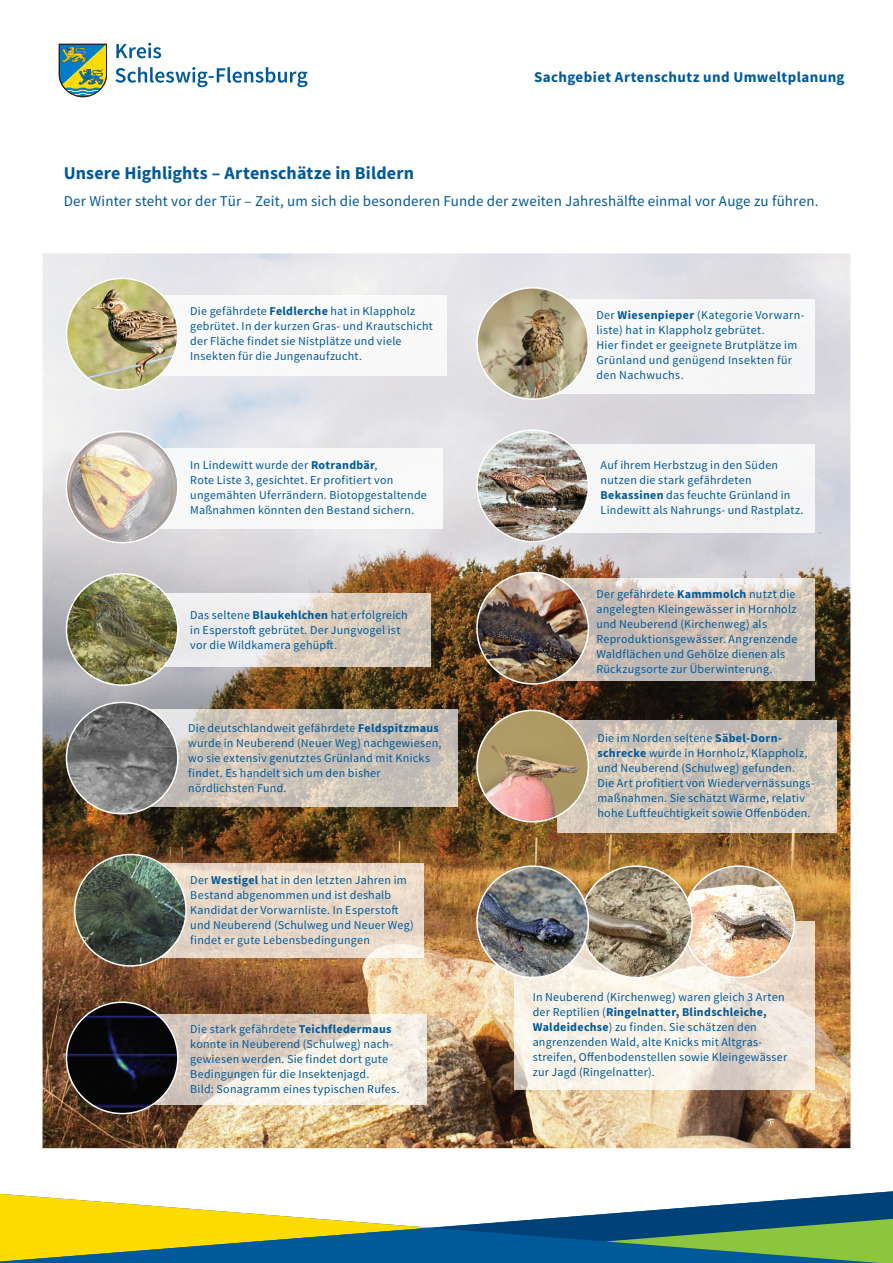
<style>
.page{position:relative;width:893px;height:1263px;background:#fff}
.page>*{position:absolute;margin:0;border:0;box-sizing:border-box;transform-origin:0 0}
.t1{font:700 18px "Source Sans Pro";letter-spacing:.01em;color:#005999}
.t2{font:15px "Source Sans Pro";letter-spacing:.01em;color:#005999}
.t3{font:700 15px "Source Sans Pro";letter-spacing:.025em;color:#005999}
.t4{font:12px/15px "Source Sans Pro";letter-spacing:.02em;color:#005999}
.s1{font-weight:700}
</style>
<div class="page">
<img style="left:43px;top:253px;width:807px;height:895px">
<svg style="left:0;top:1191px;width:893px;height:72px"></svg>
<img style="left:161px;top:449px;width:281px;height:79px">
<div style="left:559px;top:300px;width:255px;height:93px;background:#f6f6f7"></div>
<div style="left:564px;top:445px;width:250px;height:88px;background:#f6f6f7"></div>
<img style="left:557px;top:720px;width:279px;height:113px">
<img style="left:554px;top:579px;width:260px;height:101px">
<img style="left:514px;top:922px;width:300px;height:167px">
<img style="left:165px;top:593px;width:265px;height:73px">
<img style="left:161px;top:296px;width:285px;height:79px">
<img style="left:150px;top:710px;width:308px;height:97px">
<img style="left:66px;top:431px;width:112px;height:112px;border-radius:56px">
<div style="left:66px;top:431px;width:113px;height:112px;border:2px solid #fff;border-radius:50%"></div>
<img style="left:66px;top:574px;width:112px;height:111px;border-radius:56px">
<div style="left:66px;top:573px;width:113px;height:113px;border:2px solid #fff;border-radius:50%"></div>
<img style="left:66px;top:278px;width:112px;height:112px;border-radius:56px">
<div style="left:66px;top:278px;width:113px;height:112px;border:2px solid #fff;border-radius:50%"></div>
<img style="left:66px;top:702px;width:112px;height:112px;border-radius:56px">
<div style="left:66px;top:702px;width:113px;height:112px;border:2px solid #fff;border-radius:50%"></div>
<img style="left:477px;top:288px;width:111px;height:111px;border-radius:56px">
<div style="left:476px;top:287px;width:113px;height:113px;border:2px solid #fff;border-radius:50%"></div>
<img style="left:477px;top:430px;width:111px;height:112px;border-radius:56px">
<div style="left:476px;top:429px;width:113px;height:113px;border:2px solid #fff;border-radius:50%"></div>
<img style="left:477px;top:572px;width:111px;height:112px;border-radius:56px">
<div style="left:476px;top:572px;width:113px;height:113px;border:2px solid #fff;border-radius:50%"></div>
<img style="left:477px;top:710px;width:111px;height:112px;border-radius:56px">
<div style="left:476px;top:710px;width:113px;height:112px;border:2px solid #fff;border-radius:50%"></div>
<img style="left:162px;top:863px;width:261px;height:94px">
<img style="left:154px;top:1014px;width:272px;height:90px">
<img style="left:75px;top:854px;width:111px;height:112px;border-radius:56px">
<div style="left:74px;top:854px;width:113px;height:113px;border:2px solid #fff;border-radius:50%"></div>
<img style="left:66px;top:1002px;width:112px;height:111px;border-radius:56px">
<div style="left:66px;top:1001px;width:113px;height:113px;border:2px solid #fff;border-radius:50%"></div>
<svg style="left:59px;top:44px;width:48px;height:53px;background:#7da16d"></svg>
<svg style="left:115px;top:67px;width:193px;height:20px"></svg>
<svg style="left:116px;top:43px;width:45px;height:15px"></svg>
<img style="left:683px;top:866px;width:111px;height:111px;border-radius:56px">
<img style="left:581px;top:866px;width:111px;height:111px;border-radius:56px">
<img style="left:477px;top:866px;width:111px;height:111px;border-radius:56px">
<div style="left:476px;top:865px;width:113px;height:113px;border:2px solid #fff;border-radius:50%"></div>
<p class="t3" style="left:534px;top:67px;width:312px">Sachgebiet Artenschutz und Umweltplanung</p>
<h1 class="t1" style="left:64px;top:161px;width:352px">Unsere Highlights – Artenschätze in Bildern</h1>
<p class="t2" style="left:64px;top:191px;width:756px">Der Winter steht vor der Tür – Zeit, um sich die besonderen Funde der zweiten Jahreshälfte einmal vor Auge zu führen.</p>
<p class="t4" style="left:190px;top:304px;width:244px">Die gefährdete <span class="s1">Feldlerche</span> hat in Klappholz gebrütet. In der kurzen Gras- und Krautschicht der Fläche findet sie Nistplätze und viele Insekten für die Jungenaufzucht.</p>
<p class="t4" style="left:190px;top:458px;width:238px">In Lindewitt wurde der <span class="s1">Rotrandbär</span>,<br>Rote Liste 3, gesichtet. Er profitiert von ungemähten Uferrändern. Biotopgestaltende Maßnahmen könnten den Bestand sichern.</p>
<p class="t4" style="left:190px;top:608px;width:219px">Das seltene <span class="s1">Blaukehlchen</span> hat erfolgreich in Esperstoft gebrütet. Der Jungvogel ist vor die Wildkamera gehüpft.</p>
<p class="t4" style="left:188px;top:720px;width:255px">Die deutschlandweit gefährdete <span class="s1">Feldspitzmaus </span>wurde in Neuberend (Neuer Weg) nachgewiesen, wo sie extensiv genutztes Grünland mit Knicks findet. Es handelt sich um den bisher nördlichsten Fund.</p>
<p class="t4" style="left:190px;top:872px;width:225px">Der <span class="s1">Westigel</span> hat in den letzten Jahren im Bestand abgenommen und ist deshalb Kandidat der Vorwarnliste. In Esperstoft und Neuberend (Schulweg und Neuer Weg) findet er gute Lebensbedingungen</p>
<p class="t4" style="left:190px;top:1021px;width:211px">Die stark gefährdete <span class="s1">Teichfledermaus </span>konnte in Neuberend (Schulweg) nach&shy;gewiesen werden. Sie findet dort gute Bedingungen für die Insektenjagd.<br>Bild: Sonagramm eines typischen Rufes.</p>
<p class="t4" style="left:596px;top:308px;width:210px">Der <span class="s1">Wiesenpieper</span> (Kategorie Vorwarn&shy;liste) hat in Klappholz gebrütet.<br>Hier findet er geeignete Brutplätze im<br>Grünland und genügend Insekten für den Nachwuchs.</p>
<p class="t4" style="left:601px;top:458px;width:204px">Auf ihrem Herbstzug in den Süden nutzen die stark gefährdeten <span class="s1">Bekassinen</span> das feuchte Grünland in Lindewitt als Nahrungs- und Rastplatz.</p>
<p class="t4" style="left:596px;top:586px;width:203px">Der gefährdete <span class="s1">Kammmolch</span> nutzt die angelegten Kleingewässer in Hornholz und Neuberend (Kirchenweg) als Reproduktionsgewässer. Angrenzende Waldflächen und Gehölze dienen als Rückzugsorte zur Überwinterung.</p>
<p class="t4" style="left:597px;top:730px;width:219px">Die im Norden seltene <span class="s1">Säbel-Dorn&shy;schrecke</span> wurde in Hornholz, Klappholz, und Neuberend (Schulweg) gefunden.<br>Die Art profitiert von Wiedervernässungs&shy;maßnahmen. Sie schätzt Wärme, relativ hohe Luftfeuchtigkeit sowie Offenböden.</p>
<p class="t4" style="left:533px;top:989px;width:256px">In Neuberend (Kirchenweg) waren gleich 3 Arten der Reptilien (<span class="s1">Ringelnatter, Blindschleiche, Waldeidechse</span>) zu finden. Sie schätzen den angrenzenden Wald, alte Knicks mit Altgras&shy;streifen, Offenbodenstellen sowie Kleingewässer zur Jagd (Ringelnatter).</p>
</div>
